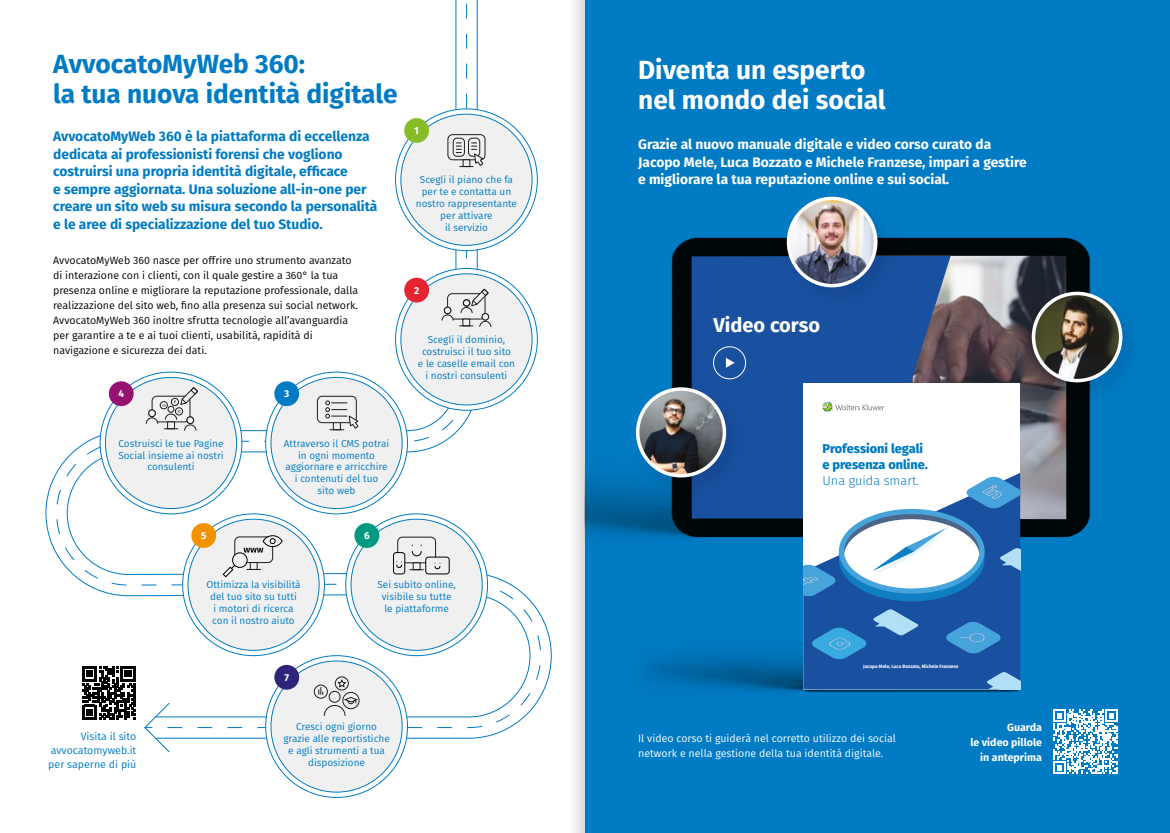
<style>
.page{position:relative;width:1170px;height:833px;background:#fff}
.page>*{position:absolute;margin:0;border:0;box-sizing:border-box;transform-origin:0 0}
.t1{font:700 26.25px/30px "Fira Sans";color:#007bc4}
.t2{font:700 26.25px/30px "Fira Sans";color:#fff}
.t3{font:700 20px "Fira Sans";color:#fff}
.t4{font:700 13.75px/17.5px "Fira Sans";color:#007bc4}
.t5{font:700 13.75px/17.5px "Fira Sans";color:#fff}
.t6{font:800 12.75px/16.4px "Fira Sans";color:#007bc4}
.t7{font:300 12.75px "Fira Sans";color:#007bc4}
.t8{font:10.62px/15px "Fira Sans";color:#000}
.t9{font:10.62px/15px "Fira Sans";color:#fff}
.t10{font:10.62px/13.8px "Fira Sans";color:#007bc4;text-align:justify}
.t11{font:700 10.62px/15px "Fira Sans";color:#fff;text-align:right}
.t12{font:10px/11.9px "Fira Sans";color:#007bc4;text-align:center}
.t13{font:700 10px "Fira Sans";color:#fff}
.t14{font:700 4.75px "Fira Sans";color:#fff}
</style>
<div class="page">
<svg style="left:56px;top:0;width:485px;height:728px"></svg>
<svg style="left:395px;top:109px;width:142px;height:142px"></svg>
<div style="left:401px;top:114px;width:131px;height:131px;background:#f0f0f0;border-radius:50%"></div>
<svg style="left:448px;top:135px;width:37px;height:25px"></svg>
<div style="left:447px;top:134px;width:38px;height:26px;border:1px solid #1d1d1a;border-radius:5px"></div>
<svg style="left:453px;top:138px;width:11px;height:18px"></svg>
<div style="left:453px;top:138px;width:11px;height:19px;border:1px solid #1d1d1a;border-radius:4px"></div>
<svg style="left:468px;top:138px;width:11px;height:18px"></svg>
<div style="left:468px;top:138px;width:12px;height:19px;border:1px solid #1d1d1a;border-radius:4px"></div>
<svg style="left:456px;top:143px;width:28px;height:24px"></svg>
<div style="left:404px;top:118px;width:25px;height:25px;background:#86bc25;border-radius:50%"></div>
<svg style="left:395px;top:268px;width:142px;height:142px"></svg>
<div style="left:401px;top:274px;width:131px;height:131px;background:#f0f0f0;border-radius:50%"></div>
<div style="left:404px;top:278px;width:25px;height:24px;background:#e62330;border-radius:50%"></div>
<svg style="left:441px;top:288px;width:50px;height:39px"></svg>
<svg style="left:266px;top:372px;width:141px;height:142px"></svg>
<div style="left:271px;top:377px;width:131px;height:131px;background:#f0f0f0;border-radius:50%"></div>
<div style="left:274px;top:381px;width:25px;height:25px;background:#007bc4;border-radius:50%"></div>
<div style="left:317px;top:396px;width:39px;height:27px;border:1px solid #1d1d1a;border-radius:5px"></div>
<svg style="left:325px;top:400px;width:34px;height:30px"></svg>
<svg style="left:100px;top:372px;width:142px;height:142px"></svg>
<div style="left:105px;top:377px;width:131px;height:131px;background:#f0f0f0;border-radius:50%"></div>
<div style="left:109px;top:381px;width:25px;height:25px;background:#951272;border-radius:50%"></div>
<svg style="left:146px;top:387px;width:52px;height:44px"></svg>
<svg style="left:183px;top:514px;width:141px;height:141px"></svg>
<div style="left:188px;top:519px;width:131px;height:131px;background:#f0f0f0;border-radius:50%"></div>
<div style="left:191px;top:523px;width:25px;height:25px;background:#f39200;border-radius:50%"></div>
<div style="left:234px;top:536px;width:39px;height:27px;border:1px solid #1d1d1a;border-radius:5px"></div>
<svg style="left:222px;top:548px;width:41px;height:29px"></svg>
<svg style="left:263px;top:535px;width:19px;height:11px"></svg>
<div style="left:263px;top:535px;width:19px;height:12px;border:1px solid #000;border-radius:50%"></div>
<svg style="left:270px;top:538px;width:5px;height:6px"></svg>
<svg style="left:346px;top:514px;width:141px;height:141px"></svg>
<div style="left:351px;top:519px;width:131px;height:131px;background:#f0f0f0;border-radius:50%"></div>
<div style="left:354px;top:523px;width:25px;height:25px;background:#009982;border-radius:50%"></div>
<div style="left:397px;top:537px;width:39px;height:26px;border:1px solid #1d1d1a;border-radius:5px"></div>
<div style="left:413px;top:562px;width:7px;height:8px;border:1px solid #1d1d1a"></div>
<svg style="left:409px;top:569px;width:15px;height:1px"></svg>
<svg style="left:411px;top:545px;width:11px;height:11px"></svg>
<div style="left:393px;top:552px;width:12px;height:22px;background:#f0f0f0;border-radius:3px"></div>
<div style="left:393px;top:552px;width:12px;height:22px;border:1px solid #000;border-radius:3px"></div>
<div style="left:425px;top:557px;width:24px;height:17px;background:#f0f0f0;border-radius:3px"></div>
<div style="left:425px;top:557px;width:24px;height:17px;border:1px solid #000;border-radius:3px"></div>
<svg style="left:396px;top:562px;width:6px;height:6px"></svg>
<svg style="left:434px;top:563px;width:6px;height:6px"></svg>
<svg style="left:266px;top:655px;width:141px;height:142px"></svg>
<div style="left:271px;top:661px;width:131px;height:131px;background:#f0f0f0;border-radius:50%"></div>
<div style="left:274px;top:665px;width:25px;height:24px;background:#2e247a;border-radius:50%"></div>
<div style="left:335px;top:676px;width:13px;height:14px;border:1px solid #1d1d1a;border-radius:50%"></div>
<div style="left:314px;top:685px;width:14px;height:13px;border:1px solid #1d1d1a;border-radius:50%"></div>
<div style="left:343px;top:692px;width:16px;height:16px;background:#333330;border-radius:50%"></div>
<div style="left:342px;top:692px;width:17px;height:17px;border:1px solid #1d1d1a;border-radius:50%"></div>
<svg style="left:318px;top:679px;width:40px;height:37px"></svg>
<svg style="left:144px;top:702px;width:26px;height:51px"></svg>
<div style="left:566px;top:0;width:603px;height:833px;background:#000;opacity:.16"></div>
<div style="left:585px;top:0;width:584px;height:833px;background:#007bc4"></div>
<img style="left:622px;top:247px;width:547px;height:495px">
<div style="left:803px;top:383px;width:217px;height:306px;background:#fff"></div>
<div style="left:803px;top:473px;width:217px;height:216px;background:#1951a0"></div>
<svg style="left:986px;top:672px;width:34px;height:17px"></svg>
<svg style="left:811px;top:609px;width:107px;height:50px"></svg>
<svg style="left:945px;top:621px;width:56px;height:33px"></svg>
<svg style="left:822px;top:402px;width:62px;height:9px"></svg>
<svg style="left:803px;top:476px;width:217px;height:125px"></svg>
<div style="left:713px;top:346px;width:33px;height:33px;border:1px solid #fff;border-radius:50%"></div>
<svg style="left:725px;top:358px;width:9px;height:10px"></svg>
<img style="left:776px;top:186px;width:129px;height:129px">
<svg style="left:786px;top:197px;width:91px;height:90px"></svg>
<img style="left:790px;top:200px;width:83px;height:84px;border-radius:42px">
<img style="left:1021px;top:281px;width:128px;height:129px">
<svg style="left:1031px;top:292px;width:91px;height:90px"></svg>
<img style="left:1035px;top:295px;width:83px;height:84px;border-radius:42px">
<img style="left:625px;top:377px;width:128px;height:128px">
<svg style="left:636px;top:387px;width:90px;height:90px"></svg>
<img style="left:639px;top:391px;width:83px;height:83px;border-radius:42px">
<svg style="left:82px;top:666px;width:54px;height:54px"></svg>
<svg style="left:1053px;top:709px;width:64px;height:64px"></svg>
<h1 class="t1" style="left:53px;top:47px;width:346px">AvvocatoMyWeb 360:<br>la tua nuova identità digitale</h1>
<p class="t4" style="left:53px;top:127px;width:326px">AvvocatoMyWeb 360 è la piattaforma di eccellenza dedicata ai professionisti forensi che vogliono costruirsi una propria identità digitale, efficace<br>e sempre aggiornata. Una soluzione all-in-one per creare un sito web su misura secondo la personalità e le aree di specializzazione del tuo Studio.</p>
<p class="t8" style="left:53px;top:252px;width:306px">AvvocatoMyWeb 360 nasce per offrire uno strumento avanzato di interazione con i clienti, con il quale gestire a 360° la tua presenza online e migliorare la reputazione professionale, dalla realizzazione del sito web, fino alla presenza sui social network.<br>AvvocatoMyWeb 360 inoltre sfrutta tecnologie all’avanguardia per garantire a te e ai tuoi clienti, usabilità, rapidità di navigazione e sicurezza dei dati.</p>
<p class="t13" style="left:118px;top:385px;width:7px">4</p>
<p class="t13" style="left:284px;top:385px;width:7px">3</p>
<p class="t12" style="left:118px;top:437px;width:107px">Costruisci le tue Pagine<br>Social insieme ai nostri consulenti</p>
<p class="t12" style="left:284px;top:437px;width:107px">Attraverso il CMS potrai in ogni momento aggiornare e arricchire i contenuti del tuo<br>sito web</p>
<p class="t13" style="left:201px;top:527px;width:7px">5</p>
<p class="t13" style="left:364px;top:527px;width:7px">6</p>
<p class="t13" style="left:414px;top:122px;width:6px">1</p>
<p class="t12" style="left:416px;top:174px;width:103px">Scegli il piano che fa per te e contatta un nostro rappresentante per attivare<br>il servizio</p>
<p class="t13" style="left:414px;top:282px;width:7px">2</p>
<p class="t12" style="left:418px;top:333px;width:99px">Scegli il dominio, costruisci il tuo sito<br>e le caselle email con i nostri consulenti</p>
<p class="t10" style="left:48px;top:729px;width:90px;text-indent:32px">Visita il sito avvocatomyweb.it per saperne di più</p>
<p class="t12" style="left:206px;top:579px;width:96px">Ottimizza la visibilità del tuo sito su tutti<br>i motori di ricerca con il nostro aiuto</p>
<p class="t13" style="left:284px;top:669px;width:6px">7</p>
<p class="t12" style="left:377px;top:579px;width:80px">Sei subito online, visibile su tutte le piattaforme</p>
<p class="t12" style="left:283px;top:720px;width:108px">Cresci ogni giorno grazie alle reportistiche e agli strumenti a tua disposizione</p>
<h1 class="t2" style="left:638px;top:53px;width:249px">Diventa un esperto nel mondo dei social</h1>
<h3 class="t5" style="left:638px;top:135px;width:390px">Grazie al nuovo manuale digitale e video corso curato da<br>Jacopo Mele, Luca Bozzato e Michele Franzese, impari a gestire e migliorare la tua reputazione online e sui social.</h3>
<h2 class="t3" style="left:713px;top:308px;width:108px">Video corso</h2>
<p class="t6" style="left:822px;top:439px;width:107px">Professioni legali e presenza online.</p>
<p class="t7" style="left:822px;top:472px;width:98px">Una guida smart.</p>
<p class="t14" style="left:863px;top:662px;width:97px">Jacopo Mele, Luca Bozzato, Michele Franzese</p>
<p class="t9" style="left:638px;top:730px;width:259px">Il video corso ti guiderà nel corretto utilizzo dei social network e nella gestione della tua identità digitale.</p>
<p class="t11" style="left:970px;top:718px;width:73px">Guarda<br>le video pillole in anteprima</p>
</div>
